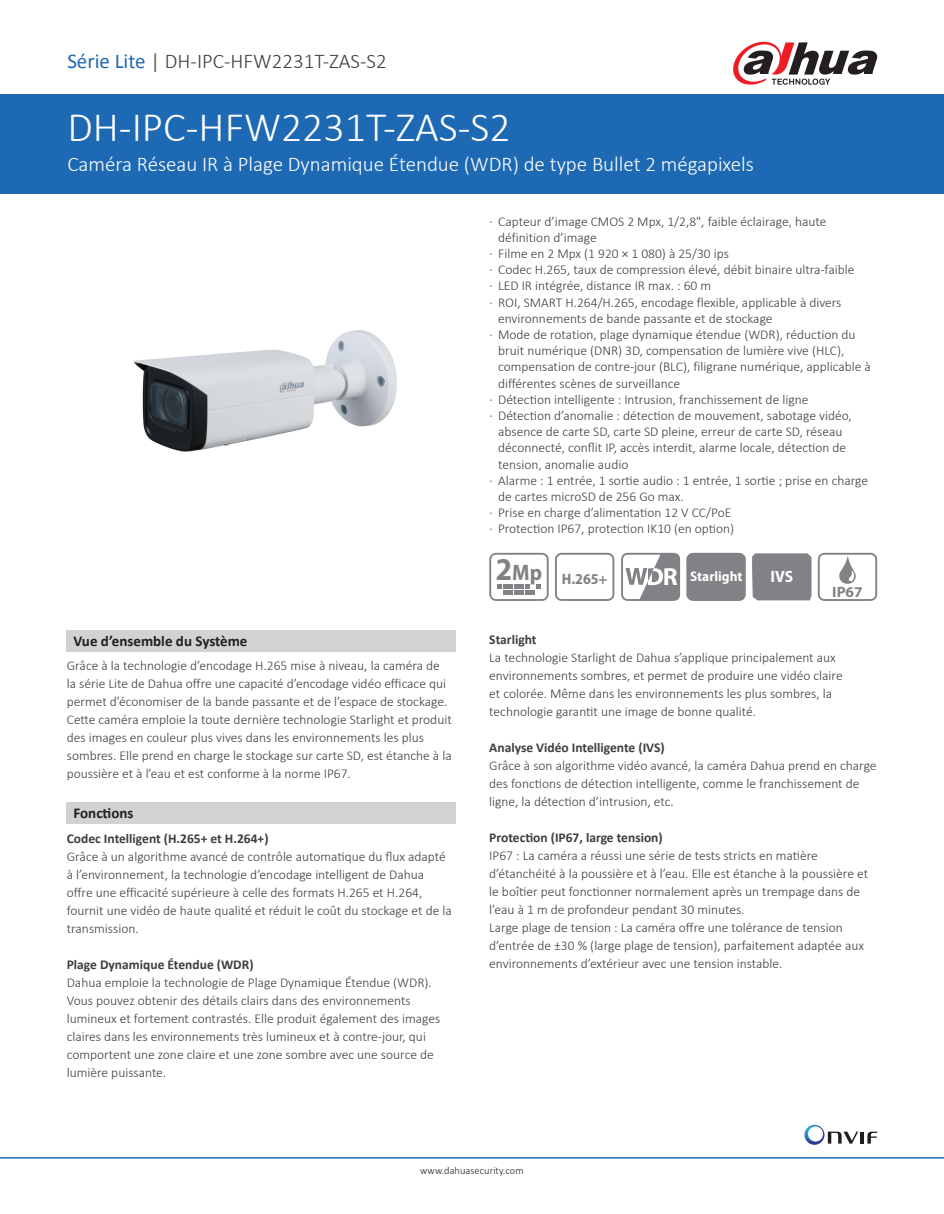
<style>
.page{position:relative;width:944px;height:1214px;background:#fff}
.page>*{position:absolute;margin:0;border:0;box-sizing:border-box;transform-origin:0 0}
.t1{font:300 42px "Calibri";color:#fff}
.t2{font:700 semi-condensed 22.35px "Myriad Pro";color:#808285}
.t3{font:300 21px "Calibri";color:#fff}
.t4{font:300 21px "Calibri";color:#3e3e3f}
.t5{font:700 semi-condensed 16.5px "Myriad Pro";color:#fff}
.t6{font:700 semi-condensed 15.15px "Myriad Pro";color:#808285}
.t7{font:700 15px "Calibri";color:#231f20}
.t8{font:700 15px "Myriad Pro";color:#808285}
.t9{font:700 semi-condensed 13.95px "Myriad Pro";color:#fff}
.t10{font:300 13.5px/18px "Calibri";color:#3e3e3f}
.t11{font:700 13.5px "Calibri";color:#3e3e3f}
.t12{font:300 10.5px "Calibri";color:#231f20}
.s1{font-weight:400;color:#1e69b4}
.s2{font-weight:400;color:#636366}
.s3{font-size:31.8px}
</style>
<div class="page">
<div style="left:0;top:94px;width:944px;height:100px;background:#1e69b4"></div>
<hr style="left:0;top:1157px;width:944px;height:1px;background:#1e69b4">
<svg style="left:733px;top:42px;width:144px;height:43px"></svg>
<img style="left:133px;top:330px;width:264px;height:122px">
<svg style="left:621px;top:553px;width:59px;height:48px"></svg>
<svg style="left:489px;top:553px;width:59px;height:48px"></svg>
<svg style="left:817px;top:553px;width:60px;height:48px"></svg>
<svg style="left:555px;top:553px;width:59px;height:48px"></svg>
<div style="left:686px;top:553px;width:59px;height:48px;background:#808285"></div>
<div style="left:752px;top:553px;width:59px;height:47px;background:#808285"></div>
<svg style="left:860px;top:1132px;width:3px;height:11px"></svg>
<svg style="left:867px;top:1131px;width:10px;height:12px"></svg>
<svg style="left:804px;top:1124px;width:54px;height:20px"></svg>
<div style="left:67px;top:630px;width:389px;height:21px;background:#d1d2d4"></div>
<div style="left:67px;top:802px;width:389px;height:22px;background:#d1d2d4"></div>
<h3 class="t4" style="left:67px;top:48px;width:321px"><span class="s1">Série Lite</span> <span class="s2">|</span> DH-IPC-HFW2231T-ZAS-S2</h3>
<h1 class="t1" style="left:67px;top:101px;width:445px">DH-IPC-HFW2231T-ZAS-S2</h1>
<h3 class="t3" style="left:67px;top:151px;width:688px">Caméra Réseau IR à Plage Dynamique Étendue (WDR) de type Bullet 2 mégapixels</h3>
<p class="t10" style="left:489px;top:212px;width:338px">· Capteur d’image CMOS 2 Mpx, 1/2,8", faible éclairage, haute</p>
<p class="t10" style="left:498px;top:228px;width:100px">définition d’image</p>
<p class="t10" style="left:489px;top:244px;width:241px">· Filme en 2 Mpx (1 920 × 1 080) à 25/30 ips</p>
<p class="t10" style="left:489px;top:260px;width:366px">· Codec H.265, taux de compression élevé, débit binaire ultra-faible</p>
<p class="t10" style="left:489px;top:277px;width:223px">· LED IR intégrée, distance IR max. : 60 m</p>
<p class="t10" style="left:489px;top:293px;width:353px">· ROI, SMART H.264/H.265, encodage flexible, applicable à divers</p>
<p class="t10" style="left:498px;top:309px;width:276px">environnements de bande passante et de stockage</p>
<p class="t10" style="left:489px;top:325px;width:367px">· Mode de rotation, plage dynamique étendue (WDR), réduction du</p>
<p class="t10" style="left:498px;top:341px;width:348px">bruit numérique (DNR) 3D, compensation de lumière vive (HLC),</p>
<p class="t10" style="left:498px;top:358px;width:374px">compensation de contre-jour (BLC), filigrane numérique, applicable à</p>
<p class="t10" style="left:498px;top:374px;width:183px">différentes scènes de surveillance</p>
<p class="t10" style="left:489px;top:390px;width:320px">· Détection intelligente : Intrusion, franchissement de ligne</p>
<p class="t10" style="left:489px;top:406px;width:364px">· Détection d’anomalie : détection de mouvement, sabotage vidéo,</p>
<p class="t10" style="left:498px;top:422px;width:346px">absence de carte SD, carte SD pleine, erreur de carte SD, réseau</p>
<p class="t10" style="left:498px;top:439px;width:349px">déconnecté, conflit IP, accès interdit, alarme locale, détection de</p>
<p class="t10" style="left:498px;top:455px;width:132px">tension, anomalie audio</p>
<p class="t10" style="left:489px;top:471px;width:380px">· Alarme : 1 entrée, 1 sortie audio : 1 entrée, 1 sortie ; prise en charge</p>
<p class="t10" style="left:498px;top:487px;width:187px">de cartes microSD de 256 Go max.</p>
<p class="t10" style="left:489px;top:503px;width:243px">· Prise en charge d’alimentation 12 V CC/PoE</p>
<p class="t10" style="left:489px;top:520px;width:246px">· Protection IP67, protection IK10 (en option)</p>
<p class="t7" style="left:74px;top:631px;width:175px">Vue d’ensemble du Système</p>
<p class="t10" style="left:67px;top:656px;width:386px">Grâce à la technologie d’encodage H.265 mise à niveau, la caméra de la série Lite de Dahua offre une capacité d’encodage vidéo efficace qui permet d’économiser de la bande passante et de l’espace de stockage.<br>Cette caméra emploie la toute dernière technologie Starlight et produit des images en couleur plus vives dans les environnements les plus sombres. Elle prend en charge le stockage sur carte SD, est étanche à la poussière et à l’eau et est conforme à la norme IP67.</p>
<p class="t7" style="left:74px;top:803px;width:61px">Fonctions</p>
<p class="t11" style="left:67px;top:829px;width:203px">Codec Intelligent (H.265+ et H.264+)</p>
<p class="t10" style="left:67px;top:847px;width:386px">Grâce à un algorithme avancé de contrôle automatique du flux adapté à l’environnement, la technologie d’encodage intelligent de Dahua offre une efficacité supérieure à celle des formats H.265 et H.264, fournit une vidéo de haute qualité et réduit le coût du stockage et de la transmission.</p>
<p class="t11" style="left:67px;top:955px;width:188px">Plage Dynamique Étendue (WDR)</p>
<p class="t10" style="left:67px;top:973px;width:375px">Dahua emploie la technologie de Plage Dynamique Étendue (WDR).<br>Vous pouvez obtenir des détails clairs dans des environnements lumineux et fortement contrastés. Elle produit également des images claires dans les environnements très lumineux et à contre-jour, qui comportent une zone claire et une zone sombre avec une source de lumière puissante.</p>
<h2 class="t2" style="left:496px;top:558px;width:48px"><span class="s3">2</span>Mp</h2>
<p class="t6" style="left:561px;top:569px;width:47px">H.265+</p>
<p class="t9" style="left:690px;top:567px;width:54px">Starlight</p>
<p class="t5" style="left:770px;top:565px;width:24px">IVS</p>
<p class="t8" style="left:832px;top:582px;width:32px">IP67</p>
<p class="t11" style="left:489px;top:631px;width:49px">Starlight</p>
<p class="t10" style="left:489px;top:649px;width:355px">La technologie Starlight de Dahua s’applique principalement aux environnements sombres, et permet de produire une vidéo claire et colorée. Même dans les environnements les plus sombres, la technologie garantit une image de bonne qualité.</p>
<p class="t11" style="left:489px;top:739px;width:177px">Analyse Vidéo Intelligente (IVS)</p>
<p class="t10" style="left:489px;top:757px;width:389px">Grâce à son algorithme vidéo avancé, la caméra Dahua prend en charge des fonctions de détection intelligente, comme le franchissement de ligne, la détection d’intrusion, etc.</p>
<p class="t11" style="left:489px;top:829px;width:175px">Protection (IP67, large tension)</p>
<p class="t10" style="left:489px;top:847px;width:380px">IP67 : La caméra a réussi une série de tests stricts en matière d’étanchéité à la poussière et à l’eau. Elle est étanche à la poussière et le boîtier peut fonctionner normalement après un trempage dans de l’eau à 1 m de profondeur pendant 30 minutes.<br>Large plage de tension : La caméra offre une tolérance de tension d’entrée de ±30 % (large plage de tension), parfaitement adaptée aux environnements d’extérieur avec une tension instable.</p>
<p class="t12" style="left:420px;top:1163px;width:105px">www.dahuasecurity.com</p>
</div>
